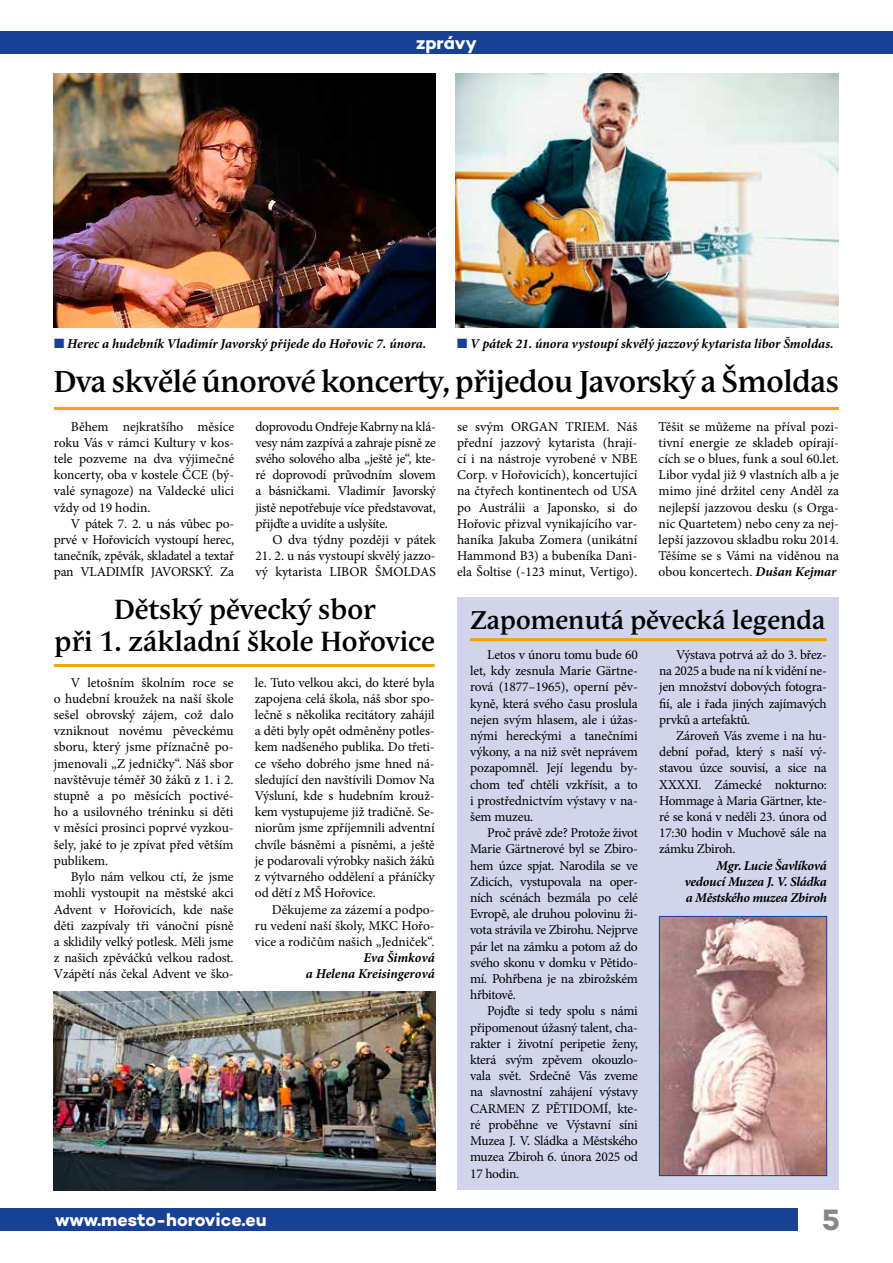
<style>
.page{position:relative;width:893px;height:1263px;background:#fff}
.page>*{position:absolute;margin:0;border:0;box-sizing:border-box;transform-origin:0 0}
.t1{font:700 30px "Andulka Book Pro";letter-spacing:-.01em;color:#000}
.t2{font:700 30px "Campton";color:#878787}
.t3{font:700 27.45px/33px "Andulka Book Pro";color:#000;text-align:center}
.t4{font:700 25.5px "Andulka Book Pro";color:#000}
.t5{font:700 18px "Campton";letter-spacing:-.005em;color:#fff}
.t6{font:13.5px/16.2px "Minion Pro";letter-spacing:-.01em;color:#000;text-align:justify}
.t7{font:italic 700 13.5px/16.2px "Minion Pro";letter-spacing:-.005em;color:#000;text-align:justify}
.s1{color:#164194}
.s2{font-weight:700;font-style:italic}
</style>
<div class="page">
<div style="left:0;top:1208px;width:797px;height:23px;background:#164194"></div>
<div style="left:0;top:32px;width:893px;height:22px;background:#164194"></div>
<img style="left:456px;top:73px;width:383px;height:255px">
<hr style="left:54px;top:407px;width:785px;height:3px;background:#f6a200">
<img style="left:54px;top:73px;width:382px;height:255px">
<div style="left:458px;top:597px;width:381px;height:593px;background:#d2d4ec"></div>
<hr style="left:470px;top:638px;width:357px;height:3px;background:#f6a200">
<img style="left:54px;top:991px;width:382px;height:199px">
<hr style="left:54px;top:664px;width:381px;height:3px;background:#f6a200">
<img style="left:661px;top:918px;width:164px;height:256px">
<div style="left:659px;top:916px;width:168px;height:260px;border:1px solid #164194"></div>
<h3 class="t5" style="left:416px;top:31px;width:62px">zprávy</h3>
<p class="t7" style="left:457px;top:336px;width:378px"><span class="s1">■</span> V pátek 21. února vystoupí skvělý jazzový kytarista libor Šmoldas.</p>
<h1 class="t1" style="left:54px;top:364px;width:787px">Dva skvělé únorové koncerty, přijedou Javorský a Šmoldas</h1>
<p class="t7" style="left:54px;top:336px;width:374px"><span class="s1">■</span> Herec a hudebník Vladimír Javorský přijede do Hořovic 7. února.</p>
<p class="t6" style="left:54px;top:418px;width:182px;text-indent:17px">Během nejkratšího měsíce roku Vás v rámci Kultury v kos&shy;tele pozveme na dva výjimečné koncerty, oba v kostele ČCE (bý&shy;valé synagoze) na Valdecké ulici vždy od 19 hodin.</p>
<p class="t6" style="left:54px;top:515px;width:182px;text-indent:17px">V pátek 7. 2. u nás vůbec po&shy;prvé v Hořovicích vystoupí herec, tanečník, zpěvák, skladatel a textař pan VLADIMÍR JAVORSKÝ. Za</p>
<p class="t6" style="left:255px;top:418px;width:182px">doprovodu Ondřeje Kabrny na klá&shy;vesy nám zazpívá a zahraje písně ze svého solového alba „ještě je“, kte&shy;ré doprovodí průvodním slovem a básničkami. Vladimír Javorský jistě nepotřebuje více představovat, přijďte a uvidíte a uslyšíte.</p>
<p class="t6" style="left:272px;top:532px;width:165px">O dva týdny později v pátek</p>
<p class="t6" style="left:255px;top:548px;width:182px">21. 2. u nás vystoupí skvělý jazzo&shy;vý kytarista LIBOR ŠMOLDAS</p>
<h2 class="t3" style="left:55px;top:593px;width:382px">Dětský pěvecký sbor<br>při 1. základní škole Hořovice</h2>
<p class="t6" style="left:54px;top:674px;width:181px;text-indent:17px">V letošním školním roce se o hudební kroužek na naší škole sešel obrovský zájem, což dalo vzniknout novému pěveckému sboru, který jsme příznačně po&shy;jmenovali „Z jedničky“. Náš sbor navštěvuje téměř 30 žáků z 1. i 2. stupně a po měsících poctivé&shy;ho a usilovného tréninku si děti v měsíci prosinci poprvé vyzkou&shy;šely, jaké to je zpívat před větším publikem.</p>
<p class="t6" style="left:54px;top:869px;width:181px;text-indent:17px">Bylo nám velkou ctí, že jsme mohli vystoupit na městské akci Advent v Hořovicích, kde naše děti zazpívaly tři vánoční písně a sklidily velký potlesk. Měli jsme z našich zpěváčků velkou radost.<br>Vzápětí nás čekal Advent ve ško-</p>
<p class="t6" style="left:255px;top:674px;width:181px">le. Tuto velkou akci, do které byla zapojena celá škola, náš sbor spo&shy;lečně s několika recitátory zahájil a děti byly opět odměněny potles&shy;kem nadšeného publika. Do třeti&shy;ce všeho dobrého jsme hned ná&shy;sledující den navštívili Domov Na Výsluní, kde s hudebním krouž&shy;kem vystupujeme již tradičně. Se&shy;niorům jsme zpříjemnili adventní chvíle básněmi a písněmi, a ještě je podarovali výrobky našich žáků z výtvarného oddělení a přáníčky od dětí z MŠ Hořovice.</p>
<p class="t6" style="left:255px;top:901px;width:181px;text-indent:17px">Děkujeme za zázemí a podpo&shy;ru vedení naší školy, MKC Hořo&shy;vice a rodičům našich „Jedniček“.</p>
<p class="t7" style="left:306px;top:949px;width:130px;text-align:right">Eva Šimková<br>a Helena Kreisingerová</p>
<p class="t6" style="left:457px;top:418px;width:182px">se svým ORGAN TRIEM. Náš přední jazzový kytarista (hrají&shy;cí i na nástroje vyrobené v NBE Corp. v Hořovicích), koncertující na čtyřech kontinentech od USA po Austrálii a Japonsko, si do Hořovic přizval vynikajícího var&shy;haníka Jakuba Zomera (unikátní Hammond B3) a bubeníka Dani&shy;ela Šoltise (-123 minut, Vertigo).</p>
<p class="t6" style="left:659px;top:418px;width:182px">Těšit se můžeme na příval pozi&shy;tivní energie ze skladeb opírají&shy;cích se o blues, funk a soul 60.let.<br>Libor vydal již 9 vlastních alb a je mimo jiné držitel ceny Anděl za nejlepší jazzovou desku (s Orga&shy;nic Quartetem) nebo ceny za nej&shy;lepší jazzovou skladbu roku 2014.<br>Těšíme se s Vámi na viděnou na obou koncertech. <span class="s2">Dušan Kejmar</span></p>
<h3 class="t4" style="left:470px;top:605px;width:356px">Zapomenutá pěvecká legenda</h3>
<p class="t6" style="left:470px;top:647px;width:169px;text-indent:17px">Letos v únoru tomu bude 60 let, kdy zesnula Marie Gärtne&shy;rová (1877–1965), operní pěv&shy;kyně, která svého času proslula nejen svým hlasem, ale i úžas&shy;nými hereckými a tanečními výkony, a na niž svět neprávem pozapomněl. Její legendu by&shy;chom teď chtěli vzkřísit, a to i prostřednictvím výstavy v na&shy;šem muzeu.</p>
<p class="t6" style="left:470px;top:825px;width:169px;text-indent:17px">Proč právě zde? Protože život Marie Gärtnerové byl se Zbiro&shy;hem úzce spjat. Narodila se ve Zdicích, vystupovala na oper&shy;ních scénách bezmála po celé Evropě, ale druhou polovinu ži&shy;vota strávila ve Zbirohu. Nejprve pár let na zámku a potom až do svého skonu v domku v Pětido&shy;mí. Pohřbena je na zbirožském hřbitově.</p>
<p class="t6" style="left:470px;top:1003px;width:169px;text-indent:17px">Pojďte si tedy spolu s námi připomenout úžasný talent, cha&shy;rakter i životní peripetie ženy, která svým zpěvem okouzlo&shy;vala svět. Srdečně Vás zveme na slavnostní zahájení výstavy CARMEN Z PĚTIDOMÍ, kte&shy;ré proběhne ve Výstavní síni Muzea J. V. Sládka a Městského muzea Zbiroh 6. února 2025 od 17 hodin.</p>
<p class="t6" style="left:659px;top:647px;width:169px;text-indent:17px">Výstava potrvá až do 3. břez&shy;na 2025 a bude na ní k vidění ne&shy;jen množství dobových fotogra&shy;fií, ale i řada jiných zajímavých prvků a artefaktů.</p>
<p class="t6" style="left:659px;top:728px;width:169px;text-indent:17px">Zároveň Vás zveme i na hu&shy;dební pořad, který s naší vý&shy;stavou úzce souvisí, a sice na XXXXI. Zámecké nokturno:<br>Hommage à Maria Gärtner, kte&shy;ré se koná v neděli 23. února od 17:30 hodin v Muchově sále na zámku Zbiroh.</p>
<p class="t7" style="left:684px;top:857px;width:144px;text-indent:32px">Mgr. Lucie Šavlíková vedoucí Muzea J. V. Sládka a Městského muzea Zbiroh</p>
<h3 class="t5" style="left:55px;top:1208px;width:213px">www.mesto-horovice.eu</h3>
<h1 class="t2" style="left:822px;top:1200px;width:20px">5</h1>
</div>
